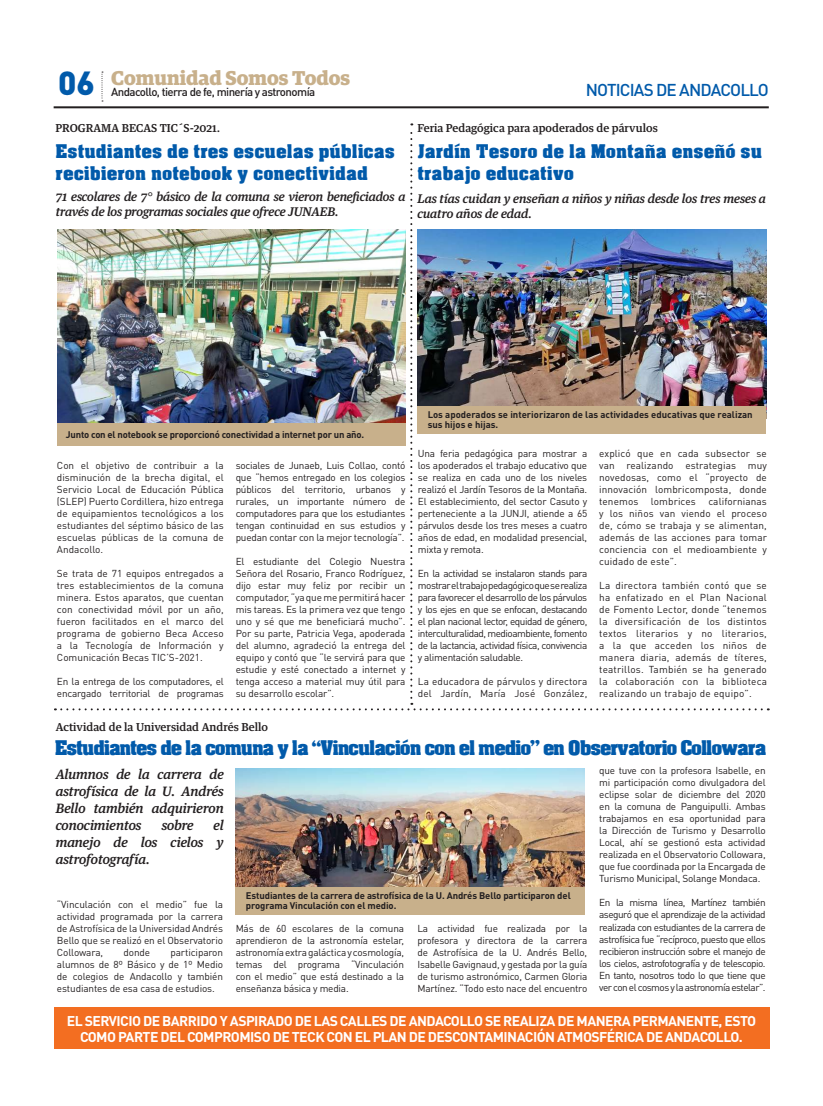
<style>
.page{position:relative;width:823px;height:1106px;background:#fff}
.page>*{position:absolute;margin:0;border:0;box-sizing:border-box;transform-origin:0 0}
.t1{font:900 33px "DIN Pro";color:#015aaa}
.t2{font:700 20px "Guardian Egyp";color:#c8b08b}
.t3{font:19.3px "Acme Font";letter-spacing:-.06em;color:#015aaa}
.t4{font:18px/22px "Acme Font";color:#015aaa}
.t5{font:500 17px "DIN Pro";letter-spacing:-.05em;color:#015aaa}
.t6{font:700 14px/16px "DIN Pro";letter-spacing:-.04em;color:#fff;text-align:center}
.t7{font:italic 500 13px/17px "Guardian Text Egyp";color:#231f20;text-align:justify}
.t8{font:italic 500 12px/15px "Guardian Text Egyp";letter-spacing:-.01em;color:#231f20}
.t9{font:500 11.5px "DIN Pro";letter-spacing:-.05em;color:#231f20}
.t10{font:500 11px "Guardian Text Egyp";color:#231f20}
.t11{font:10px/12px "DIN Pro";letter-spacing:-.02em;color:#231f20;text-align:justify}
.t12{font:10px/12px "DIN Pro";letter-spacing:.01em;color:#231f20}
.t13{font:700 9.5px/10px "DIN Pro";letter-spacing:-.01em;color:#231f20}
</style>
<div class="page">
<hr style="left:54px;top:106px;width:714px;height:2px;background:#231f20">
<div style="left:54px;top:1007px;width:714px;height:42px;background:#f36e21"></div>
<svg style="left:101px;top:72px;width:2px;height:29px"></svg>
<img style="left:55px;top:123px;width:706px;height:587px">
<img style="left:57px;top:230px;width:348px;height:193px">
<img style="left:235px;top:768px;width:349px;height:118px">
<div style="left:235px;top:886px;width:349px;height:28px;background:#c8b08b"></div>
<div style="left:57px;top:423px;width:348px;height:23px;background:#c8b08b"></div>
<div style="left:417px;top:406px;width:348px;height:27px;background:#c8b08b"></div>
<h1 class="t1" style="left:58px;top:61px;width:38px">06</h1>
<h2 class="t2" style="left:111px;top:62px;width:240px">Comunidad Somos Todos</h2>
<p class="t9" style="left:111px;top:84px;width:205px">Andacollo, tierra de fe, minería y astronomía</p>
<h3 class="t5" style="left:585px;top:79px;width:184px">NOTICIAS DE ANDACOLLO</h3>
<p class="t10" style="left:55px;top:119px;width:166px">PROGRAMA BECAS TIC´S-2021.</p>
<p class="t10" style="left:417px;top:119px;width:242px">Feria Pedagógica para apoderados de párvulos</p>
<h3 class="t4" style="left:55px;top:140px;width:341px">Estudiantes de tres escuelas públicas recibieron notebook y conectividad</h3>
<p class="t8" style="left:56px;top:188px;width:351px">71 escolares de 7° básico de la comuna se vieron beneficiados a través de los programas sociales que ofrece JUNAEB.</p>
<h3 class="t4" style="left:417px;top:140px;width:346px">Jardín Tesoro de la Montaña enseñó su trabajo educativo</h3>
<p class="t8" style="left:417px;top:190px;width:350px">Las tías cuidan y enseñan a niños y niñas desde los tres meses a cuatro años de edad.</p>
<p class="t13" style="left:66px;top:429px;width:300px">Junto con el notebook se proporcionó conectividad a internet por un año.</p>
<p class="t11" style="left:57px;top:459px;width:168px">Con el objetivo de contribuir a la disminución de la brecha digital, el Servicio Local de Educación Pública (SLEP) Puerto Cordillera, hizo entrega de equipamientos tecnológicos a los estudiantes del séptimo básico de las escuelas públicas de la comuna de Andacollo.</p>
<p class="t11" style="left:57px;top:567px;width:168px">Se trata de 71 equipos entregados a tres establecimientos de la comuna minera. Estos aparatos, que cuentan con conectividad móvil por un año, fueron facilitados en el marco del programa de gobierno Beca Acceso a la Tecnología de Información y Comunicación Becas TIC’S-2021.</p>
<p class="t11" style="left:57px;top:675px;width:168px">En la entrega de los computadores, el encargado territorial de programas</p>
<p class="t11" style="left:235px;top:459px;width:171px">sociales de Junaeb, Luis Collao, contó que “hemos entregado en los colegios públicos del territorio, urbanos y rurales, un importante número de computadores para que los estudiantes tengan continuidad en sus estudios y puedan contar con la mejor tecnología”.</p>
<p class="t11" style="left:235px;top:555px;width:171px">El estudiante del Colegio Nuestra Señora del Rosario, Franco Rodríguez, dijo estar muy feliz por recibir un computador, “ya que me permitirá hacer mis tareas. Es la primera vez que tengo uno y sé que me beneficiará mucho”.<br>Por su parte, Patricia Vega, apoderada del alumno, agradeció la entrega del equipo y contó que “le servirá para que estudie y esté conectado a internet y tenga acceso a material muy útil para su desarrollo escolar”.</p>
<p class="t10" style="left:56px;top:718px;width:214px">Actividad de la Universidad Andrés Bello</p>
<p class="t13" style="left:427px;top:409px;width:326px">Los apoderados se interiorizaron de las actividades educativas que realizan sus hijos e hijas.</p>
<p class="t11" style="left:417px;top:447px;width:171px">Una feria pedagógica para mostrar a los apoderados el trabajo educativo que se realiza en cada uno de los niveles realizó el Jardín Tesoros de la Montaña.<br>El establecimiento, del sector Casuto y perteneciente a la JUNJI, atiende a 65 párvulos desde los tres meses a cuatro años de edad, en modalidad presencial, mixta y remota.</p>
<p class="t11" style="left:417px;top:567px;width:171px">En la actividad se instalaron stands para mostrar el trabajo pedagógico que se realiza para favorecer el desarrollo de los párvulos y los ejes en que se enfocan, destacando el plan nacional lector, equidad de género, interculturalidad, medioambiente, fomento de la lactancia, actividad física, convivencia y alimentación saludable.</p>
<p class="t12" style="left:417px;top:675px;width:171px">La educadora de párvulos y directora del Jardín, María José González,</p>
<p class="t11" style="left:599px;top:447px;width:169px">explicó que en cada subsector se van realizando estrategias muy novedosas, como el “proyecto de innovación lombricomposta, donde tenemos</p>
<p class="t11" style="left:599px;top:495px;width:169px;text-indent:109px">californianas y los niños van viendo el proceso de, cómo se trabaja y se alimentan, además de las acciones para tomar conciencia con el medioambiente y cuidado de este”.</p>
<p class="t11" style="left:599px;top:579px;width:169px">La directora también contó que se ha enfatizado en el Plan Nacional de Fomento Lector, donde “tenemos la diversificación de los distintos textos literarios y no literarios, a la que acceden los niños de manera diaria, además de títeres, teatrillos. También se ha generado la colaboración con la biblioteca realizando un trabajo de equipo”.</p>
<p class="t12" style="left:650px;top:495px;width:46px">lombrices</p>
<h3 class="t3" style="left:55px;top:735px;width:712px">Estudiantes de la comuna y la “Vinculación con el medio” en Observatorio Collowara</h3>
<h3 class="t7" style="left:56px;top:764px;width:169px">Alumnos de la carrera de astrofísica de la U. Andrés Bello también adquirieron conocimientos</h3>
<p class="t11" style="left:599px;top:764px;width:168px">que tuve con la profesora Isabelle, en mi participación como divulgadora del eclipse solar de diciembre del 2020 en la comuna de Panguipulli. Ambas trabajamos en esa oportunidad para la Dirección de Turismo y Desarrollo Local, ahí se gestionó esta actividad realizada en el Observatorio Collowara, que fue coordinada por la Encargada de Turismo Municipal, Solange Mondaca.</p>
<p class="t11" style="left:599px;top:896px;width:168px">En la misma línea, Martínez también aseguró que el aprendizaje de la actividad realizada con estudiantes de la carrera de astrofísica fue “recíproco, puesto que ellos recibieron instrucción sobre el manejo de los cielos, astrofotografía y de telescopio.<br>En tanto, nosotros todo lo que tiene que ver con el cosmos y la astronomía estelar”.</p>
<h3 class="t7" style="left:56px;top:815px;width:169px;text-indent:158px">el manejo de los cielos y astrofotografía.</h3>
<h3 class="t7" style="left:161px;top:815px;width:33px">sobre</h3>
<p class="t13" style="left:246px;top:890px;width:326px">Estudiantes de la carrera de astrofísica de la U. Andrés Bello participaron del programa Vinculación con el medio.</p>
<p class="t11" style="left:57px;top:897px;width:167px">“Vinculación con el medio” fue la actividad programada por la carrera de Astrofísica de la Universidad Andrés Bello que se realizó en el Observatorio Collowara,</p>
<p class="t11" style="left:235px;top:921px;width:170px">Más de 60 escolares de la comuna aprendieron de la astronomía estelar, astronomía extra galáctica y cosmología, temas del programa “Vinculación con el medio” que está destinado a la enseñanza básica y media.</p>
<p class="t11" style="left:417px;top:922px;width:171px">La actividad fue realizada por la profesora y directora de la carrera de Astrofísica de la U. Andrés Bello, Isabelle Gavignaud, y gestada por la guía de turismo astronómico, Carmen Gloria Martínez. “Todo esto nace del encuentro</p>
<p class="t11" style="left:57px;top:945px;width:167px;text-indent:113px">participaron alumnos de 8º Básico y de 1º Medio de colegios de Andacollo y también estudiantes de esa casa de estudios.</p>
<p class="t11" style="left:123px;top:945px;width:28px">donde</p>
<h3 class="t6" style="left:67px;top:1012px;width:690px">EL SERVICIO DE BARRIDO Y ASPIRADO DE LAS CALLES DE ANDACOLLO SE REALIZA DE MANERA PERMANENTE, ESTO<br>COMO PARTE DEL COMPROMISO DE TECK CON EL PLAN DE DESCONTAMINACIÓN ATMOSFÉRICA DE ANDACOLLO.</h3>
</div>
